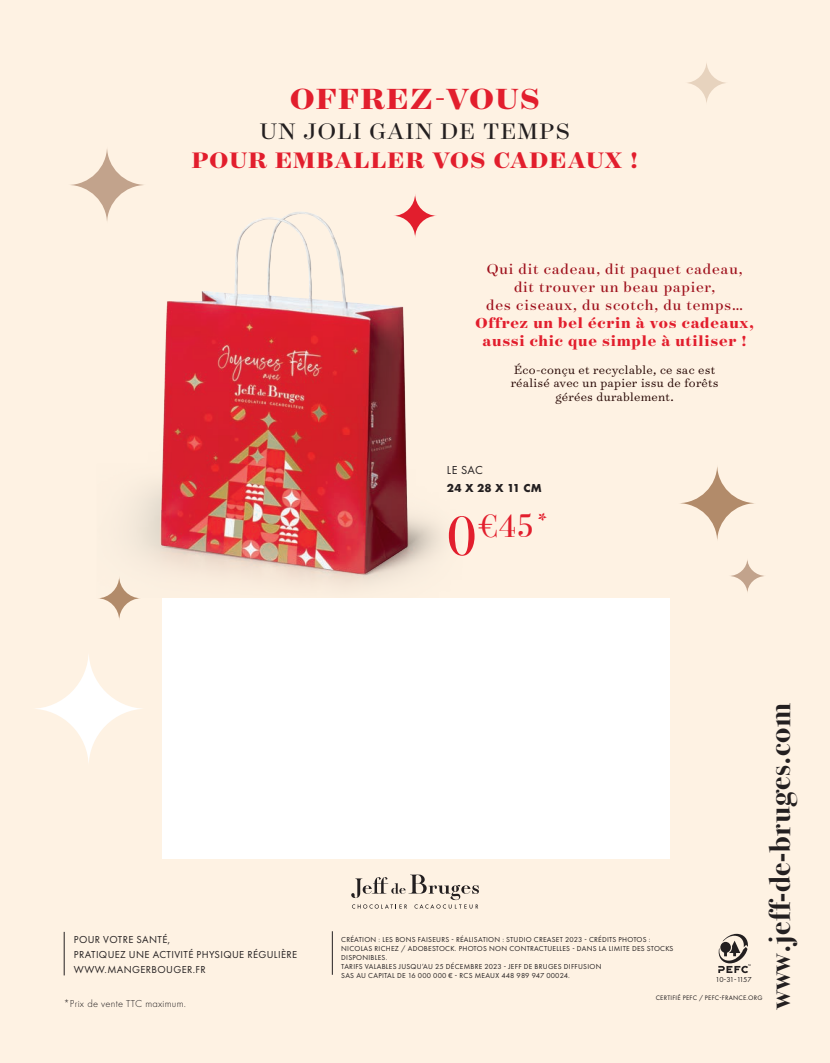
<style>
.page{position:relative;width:830px;height:1063px;background:#fff}
.page>*{position:absolute;margin:0;border:0;box-sizing:border-box;transform-origin:0 0}
.t1{font:700 33.15px "Surveyor Display";letter-spacing:.05em;color:#e21e2d}
.t2{font:32.25px "Bodoni Svty Two ITCTT";color:#e21e2d}
.t3{font:700 30px "Bodoni Svty Two ITCTT";letter-spacing:.025em;color:#231f20}
.t4{font:700 25.5px "Surveyor Display";letter-spacing:.05em;color:#e21e2d}
.t5{font:25.5px "Surveyor Display";letter-spacing:.05em;color:#231f20}
.t6{font:16.5px/18px "Surveyor Display";letter-spacing:.05em;color:#9e101c;text-align:center}
.t7{font:700 16.5px/18px "Surveyor Display";letter-spacing:.05em;color:#e21e2d;text-align:center}
.t8{font:300 13.5px/13.5px "Surveyor Text";letter-spacing:.02em;color:#230300;text-align:center}
.t9{font:700 12px "Futura PT";letter-spacing:.025em;color:#231f20}
.t10{font:12px "Futura PT";color:#231f20}
.t11{font:10.5px/15px "Futura PT";letter-spacing:.035em;color:#231f20}
.t12{font:300 10.5px "Futura T";letter-spacing:.025em;color:#231f20}
.t13{font:7.5px/9px "Futura PT";letter-spacing:.035em;color:#231f20}
.t14{font:6.75px "Futura PT";letter-spacing:.035em;color:#231f20}
.s1{font-size:55.35px}
</style>
<div class="page">
<div style="left:0;top:0;width:829px;height:1063px;background:#fef2e3"></div>
<img style="left:131px;top:212px;width:311px;height:375px">
<hr style="left:64px;top:932px;width:1px;height:43px;background:#231f20">
<hr style="left:332px;top:931px;width:1px;height:44px;background:#231f20">
<svg style="left:351px;top:875px;width:127px;height:34px"></svg>
<div style="left:162px;top:598px;width:507px;height:261px;background:#fff"></div>
<svg style="left:718px;top:934px;width:32px;height:39px"></svg>
<svg style="left:677px;top:465px;width:79px;height:77px"></svg>
<svg style="left:68px;top:146px;width:78px;height:78px"></svg>
<svg style="left:31px;top:651px;width:115px;height:116px"></svg>
<svg style="left:684px;top:61px;width:44px;height:44px"></svg>
<svg style="left:393px;top:193px;width:44px;height:45px"></svg>
<svg style="left:97px;top:576px;width:44px;height:45px"></svg>
<svg style="left:728px;top:558px;width:37px;height:36px"></svg>
<h1 class="t1" style="left:290px;top:78px;width:251px">OFFREZ-VOUS</h1>
<h3 class="t5" style="left:260px;top:116px;width:312px">UN JOLI GAIN DE TEMPS</h3>
<h3 class="t4" style="left:191px;top:144px;width:448px">POUR EMBALLER VOS CADEAUX !</h3>
<h3 class="t6" style="left:486px;top:260px;width:258px">Qui dit cadeau, dit paquet cadeau, dit trouver un beau papier,<br>des ciseaux, du scotch, du temps…</h3>
<h3 class="t7" style="left:475px;top:314px;width:279px">Offrez un bel écrin à vos cadeaux, aussi chic que simple à utiliser !</h3>
<h3 class="t8" style="left:510px;top:362px;width:209px">Éco-conçu et recyclable, ce sac est réalisé avec un papier issu de forêts gérées durablement.</h3>
<h3 class="t10" style="left:447px;top:463px;width:38px">LE SAC</h3>
<h3 class="t9" style="left:446px;top:480px;width:96px">24 X 28 X 11 CM</h3>
<h2 class="t2" style="left:446px;top:499px;width:103px"><span class="s1">0</span>€45<sup>*</sup></h2>
<h3 class="t3" style="left:754px;top:1009px;width:307px;rotate:-90deg">www.jeff-de-bruges.com</h3>
<h3 class="t11" style="left:74px;top:932px;width:225px">POUR VOTRE SANTÉ,<br>PRATIQUEZ UNE ACTIVITÉ PHYSIQUE RÉGULIÈRE<br>WWW.MANGERBOUGER.FR</h3>
<p class="t13" style="left:341px;top:935px;width:333px">CRÉATION : LES BONS FAISEURS - RÉALISATION : STUDIO CREASET 2023 - CRÉDITS PHOTOS :<br>NICOLAS RICHEZ / ADOBESTOCK. PHOTOS NON CONTRACTUELLES - DANS LA LIMITE DES STOCKS DISPONIBLES.<br>TARIFS VALABLES JUSQU’AU 25 DÉCEMBRE 2023 - JEFF DE BRUGES DIFFUSION<br>SAS AU CAPITAL DE 16 000 000 € - RCS MEAUX 448 989 947 00024.</p>
<h3 class="t12" style="left:64px;top:998px;width:123px">*Prix de vente TTC maximum.</h3>
<p class="t13" style="left:715px;top:975px;width:38px">10-31-1157</p>
<p class="t14" style="left:655px;top:994px;width:108px">CERTIFIÉ PEFC / PEFC-FRANCE.ORG</p>
</div>
